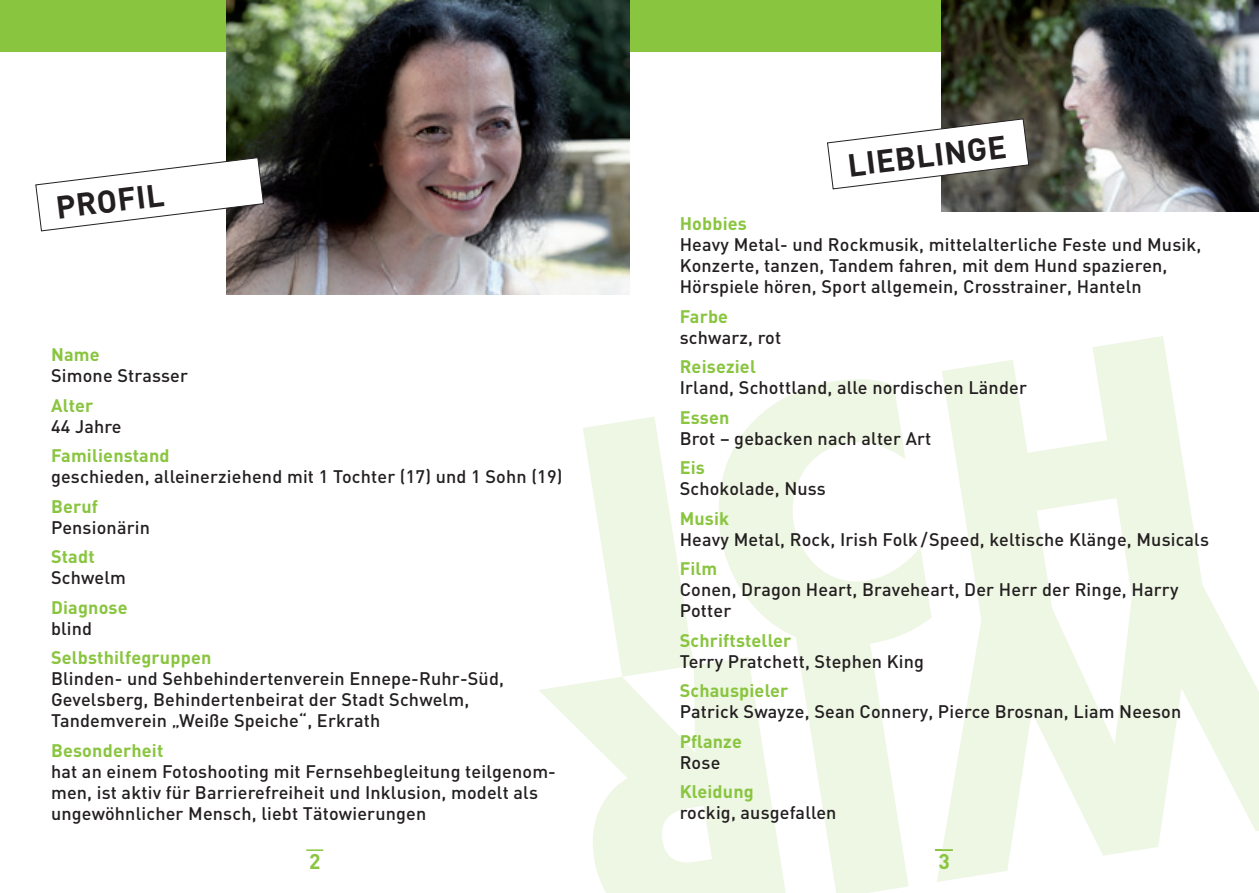
<style>
.page{position:relative;width:1259px;height:893px;background:#fff}
.page>*{position:absolute;margin:0;border:0;box-sizing:border-box;transform-origin:0 0}
.t1{font:700 31.5px "DIN";color:#231f20}
.t2{font:700 21px "DIN";color:#89c53f}
.t3{font:500 18px/21px "DIN";letter-spacing:.01em;color:#231f20}
.t4{font:700 18px "DIN";letter-spacing:.01em;color:#89c53f}
</style>
<div class="page">
<svg style="left:306px;top:849px;width:17px;height:2px"></svg>
<svg style="left:937px;top:336px;width:322px;height:546px;fill:#eef6e4"></svg>
<svg style="left:935px;top:849px;width:17px;height:2px"></svg>
<svg style="left:719px;top:379px;width:212px;height:514px;fill:#eef6e4"></svg>
<svg style="left:583px;top:417px;width:110px;height:240px"></svg>
<svg style="left:539px;top:657px;width:246px;height:236px;fill:#eef6e4"></svg>
<div style="left:0;top:0;width:1259px;height:52px;background:#89c53f"></div>
<img style="left:226px;top:0;width:403px;height:294px">
<img style="left:941px;top:0;width:318px;height:212px">
<svg style="left:35px;top:157px;width:229px;height:74px"></svg>
<svg style="left:827px;top:118px;width:202px;height:71px"></svg>
<h1 class="t1" style="left:54px;top:187px;width:110px;rotate:-7deg">Pr oFiL</h1>
<p class="t4" style="left:51px;top:343px;width:50px">name</p>
<p class="t3" style="left:51px;top:364px;width:139px">Simone Strasser</p>
<p class="t4" style="left:51px;top:393px;width:44px">alter</p>
<p class="t3" style="left:51px;top:415px;width:72px">44 Jahre</p>
<p class="t4" style="left:51px;top:444px;width:120px">Familienstand</p>
<p class="t3" style="left:51px;top:465px;width:513px">geschieden, alleinerziehend mit 1 Tochter (17) und 1 Sohn (19)</p>
<p class="t4" style="left:51px;top:494px;width:49px">Beruf</p>
<p class="t3" style="left:51px;top:516px;width:100px">Pensionärin</p>
<p class="t4" style="left:51px;top:545px;width:45px">Stadt</p>
<p class="t3" style="left:51px;top:566px;width:76px">Schwelm</p>
<p class="t4" style="left:51px;top:595px;width:78px">Diagnose</p>
<p class="t3" style="left:51px;top:617px;width:43px">blind</p>
<p class="t4" style="left:51px;top:646px;width:162px">Selbsthilfegruppen</p>
<p class="t3" style="left:51px;top:667px;width:454px">Blinden- und Sehbehindertenverein Ennepe-Ruhr-Süd,<br>Gevelsberg, Behindertenbeirat der Stadt Schwelm,<br>Tandemverein „Weiße Speiche“, Erkrath</p>
<p class="t4" style="left:51px;top:738px;width:114px">Besonderheit</p>
<p class="t3" style="left:51px;top:760px;width:506px">hat an einem Fotoshooting mit Fernsehbegleitung teilgenom&shy;men, ist aktiv für Barrierefreiheit und Inklusion, modelt als ungewöhnlicher Mensch, liebt Tätowierungen</p>
<h1 class="t1" style="left:845px;top:145px;width:159px;rotate:-7deg">LieBLinGe</h1>
<p class="t4" style="left:679px;top:212px;width:69px">Hobbies</p>
<p class="t3" style="left:679px;top:233px;width:523px">Heavy Metal- und Rockmusik, mittelalterliche Feste und Musik,<br>Konzerte, tanzen, Tandem fahren, mit dem Hund spazieren,<br>Hörspiele hören, Sport allgemein, Crosstrainer, Hanteln</p>
<p class="t4" style="left:679px;top:304px;width:50px">Farbe</p>
<p class="t3" style="left:679px;top:326px;width:103px">schwarz, rot</p>
<p class="t4" style="left:679px;top:355px;width:78px">reiseziel</p>
<p class="t3" style="left:679px;top:376px;width:349px">Irland, Schottland, alle nordischen Länder</p>
<p class="t4" style="left:679px;top:405px;width:51px">essen</p>
<p class="t3" style="left:679px;top:427px;width:253px">Brot – gebacken nach alter Art</p>
<p class="t4" style="left:679px;top:456px;width:27px">eis</p>
<p class="t3" style="left:679px;top:477px;width:148px">Schokolade, Nuss</p>
<p class="t4" style="left:679px;top:506px;width:51px">musik</p>
<p class="t3" style="left:679px;top:528px;width:531px">Heavy Metal, Rock, Irish Folk /Speed, keltische Klänge, Musicals</p>
<p class="t4" style="left:679px;top:557px;width:39px">Film</p>
<p class="t3" style="left:679px;top:578px;width:500px">Conen, Dragon Heart, Braveheart, Der Herr der Ringe, Harry<br>Potter</p>
<p class="t4" style="left:679px;top:628px;width:113px">Schriftsteller</p>
<p class="t3" style="left:679px;top:650px;width:246px">Terry Pratchett, Stephen King</p>
<p class="t4" style="left:679px;top:679px;width:110px">Schauspieler</p>
<p class="t3" style="left:679px;top:700px;width:503px">Patrick Swayze, Sean Connery, Pierce Brosnan, Liam Neeson</p>
<p class="t4" style="left:679px;top:729px;width:64px">Pflanze</p>
<p class="t3" style="left:679px;top:751px;width:42px">Rose</p>
<p class="t4" style="left:679px;top:780px;width:76px">Kleidung</p>
<p class="t3" style="left:679px;top:801px;width:158px">rockig, ausgefallen</p>
<p class="t2" style="left:309px;top:848px;width:13px">2</p>
<p class="t2" style="left:938px;top:848px;width:13px">3</p>
</div>
